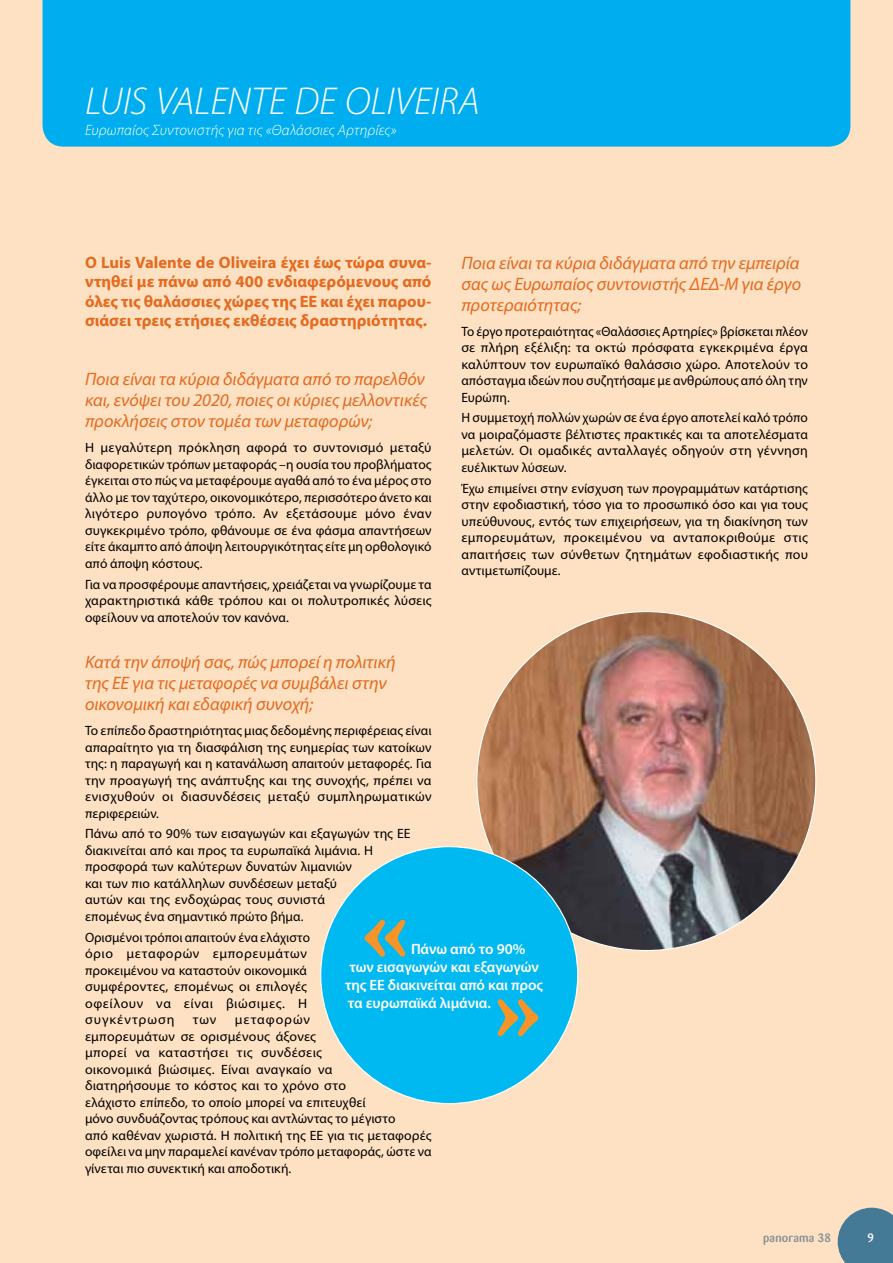
<style>
.page{position:relative;width:893px;height:1263px;background:#fee0c2}
.page>*{position:absolute;margin:0;border:0;box-sizing:border-box;transform-origin:0 0}
.t1{font:700 100.5px "Barmeno";color:#f79428}
.t2{font:italic 300 39px "Myriad Pro";letter-spacing:.005em;color:#fff}
.t3{font:italic 18px/21px "Myriad Pro";color:#e66a1f}
.t4{font:700 16.5px/19.5px "Myriad Pro";color:#e66a1f;text-align:justify}
.t5{font:600 15px/18px "Myriad Pro";letter-spacing:-.01em;color:#fff}
.t6{font:italic 300 15px "Myriad Pro";letter-spacing:.01em;color:#fff}
.t7{font:13.5px/16.5px "Myriad Pro";letter-spacing:.01em;color:#000;text-align:justify}
.t8{font:500 12px "Barmeno";letter-spacing:.02em;color:#839097}
.t9{font:500 12px "Barmeno";color:#fff}
</style>
<div class="page">
<div style="left:43px;top:0;width:807px;height:147px;background:#00aeef"></div>
<img style="left:477px;top:611px;width:339px;height:339px;border-radius:169px">
<svg style="left:838px;top:1208px;width:55px;height:55px;background:#578499"></svg>
<div style="left:321px;top:847px;width:257px;height:256px;background:#00b9f1;border-radius:50%"></div>
<h2 class="t2" style="left:85px;top:81px;width:302px">LUIS VALENTE DE OLIVEIRA</h2>
<p class="t6" style="left:85px;top:122px;width:313px">ΕΥΡΩΠΑΊΟΣ ΣΥΝΤΟΝΙΣΤΉΣ ΓΙΑ ΤΙΣ «ΘΑΛΆΣΣΙΕΣ ΑΡΤΗΡΊΕΣ»</p>
<h3 class="t3" style="left:461px;top:252px;width:341px;text-align:justify">Ποια είναι τα κύρια διδάγματα από την εμπειρία σας ως Ευρωπαίος συντονιστής ΔΕΔ-Μ για έργο προτεραιότητας;</h3>
<p class="t7" style="left:461px;top:323px;width:348px">Το έργο προτεραιότητας «Θαλάσσιες Αρτηρίες» βρίσκεται πλέον σε πλήρη εξέλιξη: τα οκτώ πρόσφατα εγκεκριμένα έργα καλύπτουν τον ευρωπαϊκό θαλάσσιο χώρο. Αποτελούν το απόσταγμα ιδεών που συζητήσαμε με ανθρώπους από όλη την Ευρώπη.</p>
<p class="t7" style="left:461px;top:409px;width:348px">Η συμμετοχή πολλών χωρών σε ένα έργο αποτελεί καλό τρόπο να μοιραζόμαστε βέλτιστες πρακτικές και τα αποτελέσματα μελετών. Οι ομαδικές ανταλλαγές οδηγούν στη γέννηση ευέλικτων λύσεων.</p>
<p class="t7" style="left:461px;top:480px;width:348px">Έχω επιμείνει στην ενίσχυση των προγραμμάτων κατάρτισης στην εφοδιαστική, τόσο για το προσωπικό όσο και για τους υπεύθυνους, εντός των επιχειρήσεων, για τη διακίνηση των εμπορευμάτων, προκειμένου να ανταποκριθούμε στις απαιτήσεις των σύνθετων ζητημάτων εφοδιαστικής που αντιμετωπίζουμε.</p>
<p class="t4" style="left:85px;top:252px;width:348px">Ο Luis Valente de Oliveira έχει έως τώρα συνα&shy;ντηθεί με πάνω από 400 ενδιαφερόμενους από όλες τις θαλάσσιες χώρες της ΕΕ και έχει παρου&shy;σιάσει τρεις ετήσιες εκθέσεις δραστηριότητας.</p>
<h3 class="t3" style="left:85px;top:368px;width:344px">Ποια είναι τα κύρια διδάγματα από το παρελθόν και, ενόψει του 2020, ποιες οι κύριες μελλοντικές προκλήσεις στον τομέα των μεταφορών;</h3>
<p class="t7" style="left:85px;top:439px;width:348px">Η μεγαλύτερη πρόκληση αφορά το συντονισμό μεταξύ διαφορετικών τρόπων μεταφοράς –η ουσία του προβλήματος έγκειται στο πώς να μεταφέρουμε αγαθά από το ένα μέρος στο άλλο με τον ταχύτερο, οικονομικότερο, περισσότερο άνετο και λιγότερο ρυπογόνο τρόπο. Αν εξετάσουμε μόνο έναν συγκεκριμένο τρόπο, φθάνουμε σε ένα φάσμα απαντήσεων είτε άκαμπτο από άποψη λειτουργικότητας είτε μη ορθολογικό από άποψη κόστους.</p>
<p class="t7" style="left:85px;top:576px;width:348px">Για να προσφέρουμε απαντήσεις, χρειάζεται να γνωρίζουμε τα χαρακτηριστικά κάθε τρόπου και οι πολυτροπικές λύσεις οφείλουν να αποτελούν τον κανόνα.</p>
<h3 class="t3" style="left:85px;top:651px;width:312px">Κατά την άποψή σας, πώς μπορεί η πολιτική της ΕΕ για τις μεταφορές να συμβάλει στην οικονομική και εδαφική συνοχή;</h3>
<p class="t7" style="left:85px;top:722px;width:348px">Το επίπεδο δραστηριότητας μιας δεδομένης περιφέρειας είναι απαραίτητο για τη διασφάλιση της ευημερίας των κατοίκων της: η παραγωγή και η κατανάλωση απαιτούν μεταφορές. Για την προαγωγή της ανάπτυξης και της συνοχής, πρέπει να ενισχυθούν οι διασυνδέσεις μεταξύ συμπληρωματικών περιφερειών.</p>
<p class="t7" style="left:85px;top:825px;width:327px;text-align:left">Πάνω από το 90% των εισαγωγών και εξαγωγών της ΕΕ διακινείται από και προς τα ευρωπαϊκά λιμάνια. Η προσφορά των καλύτερων δυνατών λιμανιών<br>και των πιο κατάλληλων συνδέσεων μεταξύ<br>αυτών και της ενδοχώρας τους συνιστά<br>επομένως ένα σημαντικό πρώτο βήμα.</p>
<p class="t7" style="left:85px;top:929px;width:227px;text-align:left">Ορισμένοι τρόποι απαιτούν ένα ελάχιστο όριο μεταφορών εμπορευμάτων προκειμένου να καταστούν οικονομικά συμφέροντες, επομένως οι επιλογές οφείλουν να είναι βιώσιμες. Η συγκέντρωση</p>
<h1 class="t1" style="left:363px;top:871px;width:48px">«</h1>
<p class="t5" style="left:345px;top:939px;width:200px;text-indent:66px">Πάνω από το 90% των εισαγωγών και εξαγωγών της ΕΕ διακινείται από και προς τα ευρωπαϊκά λιμάνια.</p>
<h1 class="t1" style="left:494px;top:951px;width:48px">»</h1>
<p class="t7" style="left:85px;top:1011px;width:348px;text-align:left;text-indent:150px">μεταφορών<br>εμπορευμάτων σε ορισμένους άξονες<br>μπορεί να καταστήσει τις συνδέσεις<br>οικονομικά βιώσιμες. Είναι αναγκαίο να<br>διατηρήσουμε το κόστος και το χρόνο στο<br>ελάχιστο επίπεδο, το οποίο μπορεί να επιτευχθεί<br>μόνο συνδυάζοντας τρόπους και αντλώντας το μέγιστο<br>από καθέναν χωριστά. Η πολιτική της ΕΕ για τις μεταφορές οφείλει να μην παραμελεί κανέναν τρόπο μεταφοράς, ώστε να γίνεται πιο συνεκτική και αποδοτική.</p>
<p class="t7" style="left:193px;top:1011px;width:25px">των</p>
<p class="t8" style="left:763px;top:1230px;width:69px">panorama 38</p>
<p class="t9" style="left:867px;top:1231px;width:8px">9</p>
</div>
